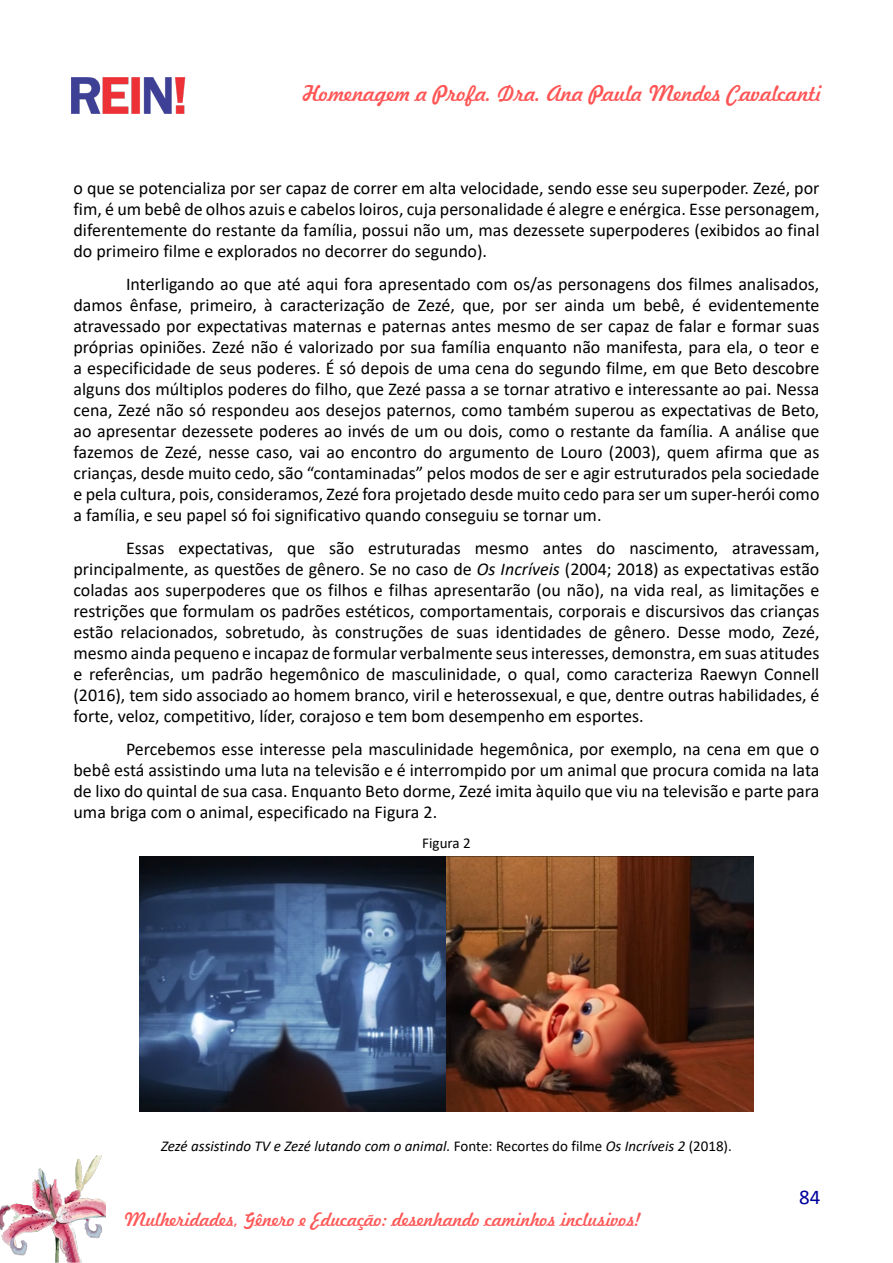
<style>
.page{position:relative;width:893px;height:1263px;background:#fff}
.page>*{position:absolute;margin:0;border:0;box-sizing:border-box;transform-origin:0 0}
.t1{font:21px "Freehand 521 BT Regular C";color:#ff5454}
.t2{font:21px "Calibri";color:#00009c}
.PARÁGRAFO_REIN{font:18px/21px "Calibri";color:#000;text-align:justify}
.t3{font:18px "Freehand 521 BT Regular C";color:#ff5757}
.LEGENDAS{font:italic 15px "Calibri";color:#000}
.LEGENDAS-2{font:15px "Calibri";color:#000}
.s1{font-style:italic}
.s2{font-style:normal}
</style>
<div class="page">
<img style="left:71px;top:77px;width:115px;height:36px">
<img style="left:0;top:1155px;width:106px;height:108px">
<img style="left:139px;top:857px;width:615px;height:255px">
<p class="t1" style="left:303px;top:79px;width:520px">Homenagem a Profa. Dra. Ana Paula Mendes Cavalcanti</p>
<p class="PARÁGRAFO_REIN" style="left:74px;top:177px;width:747px">o que se potencializa por ser capaz de correr em alta velocidade, sendo esse seu superpoder. Zezé, por fim, é um bebê de olhos azuis e cabelos loiros, cuja personalidade é alegre e enérgica. Esse personagem, diferentemente do restante da família, possui não um, mas dezessete superpoderes (exibidos ao final do primeiro filme e explorados no decorrer do segundo).</p>
<p class="PARÁGRAFO_REIN" style="left:74px;top:273px;width:747px;text-indent:52px">Interligando ao que até aqui fora apresentado com os/as personagens dos filmes analisados, damos ênfase, primeiro, à caracterização de Zezé, que, por ser ainda um bebê, é evidentemente atravessado por expectativas maternas e paternas antes mesmo de ser capaz de falar e formar suas próprias opiniões. Zezé não é valorizado por sua família enquanto não manifesta, para ela, o teor e a especificidade de seus poderes. É só depois de uma cena do segundo filme, em que Beto descobre alguns dos múltiplos poderes do filho, que Zezé passa a se tornar atrativo e interessante ao pai. Nessa cena, Zezé não só respondeu aos desejos paternos, como também superou as expectativas de Beto, ao apresentar dezessete poderes ao invés de um ou dois, como o restante da família. A análise que fazemos de Zezé, nesse caso, vai ao encontro do argumento de Louro (2003), quem afirma que as crianças, desde muito cedo, são “contaminadas” pelos modos de ser e agir estruturados pela sociedade e pela cultura, pois, consideramos, Zezé fora projetado desde muito cedo para ser um super-herói como a família, e seu papel só foi significativo quando conseguiu se tornar um.</p>
<p class="PARÁGRAFO_REIN" style="left:74px;top:537px;width:747px;text-indent:52px">Essas expectativas, que são estruturadas mesmo antes do nascimento, atravessam, principalmente, as questões de gênero. Se no caso de <span class="s1">Os Incríveis</span> (2004; 2018) as expectativas estão coladas aos superpoderes que os filhos e filhas apresentarão (ou não), na vida real, as limitações e restrições que formulam os padrões estéticos, comportamentais, corporais e discursivos das crianças estão relacionados, sobretudo, às construções de suas identidades de gênero. Desse modo, Zezé, mesmo ainda pequeno e incapaz de formular verbalmente seus interesses, demonstra, em suas atitudes e referências, um padrão hegemônico de masculinidade, o qual, como caracteriza Raewyn Connell (2016), tem sido associado ao homem branco, viril e heterossexual, e que, dentre outras habilidades, é forte, veloz, competitivo, líder, corajoso e tem bom desempenho em esportes.</p>
<p class="PARÁGRAFO_REIN" style="left:74px;top:738px;width:747px;text-indent:52px">Percebemos esse interesse pela masculinidade hegemônica, por exemplo, na cena em que o bebê está assistindo uma luta na televisão e é interrompido por um animal que procura comida na lata de lixo do quintal de sua casa. Enquanto Beto dorme, Zezé imita àquilo que viu na televisão e parte para uma briga com o animal, especificado na Figura 2.</p>
<p class="LEGENDAS-2" style="left:422px;top:832px;width:50px">Figura 2</p>
<p class="LEGENDAS" style="left:161px;top:1135px;width:572px">Zezé assistindo TV e Zezé lutando com o animal. <span class="s2">Fonte: Recortes do filme</span> Os Incríveis 2 <span class="s2">(2018).</span></p>
<p class="t3" style="left:124px;top:1207px;width:518px">Mulheridades, Gênero e Educação: desenhando caminhos inclusivos!</p>
<p class="t2" style="left:799px;top:1182px;width:23px">84</p>
</div>
